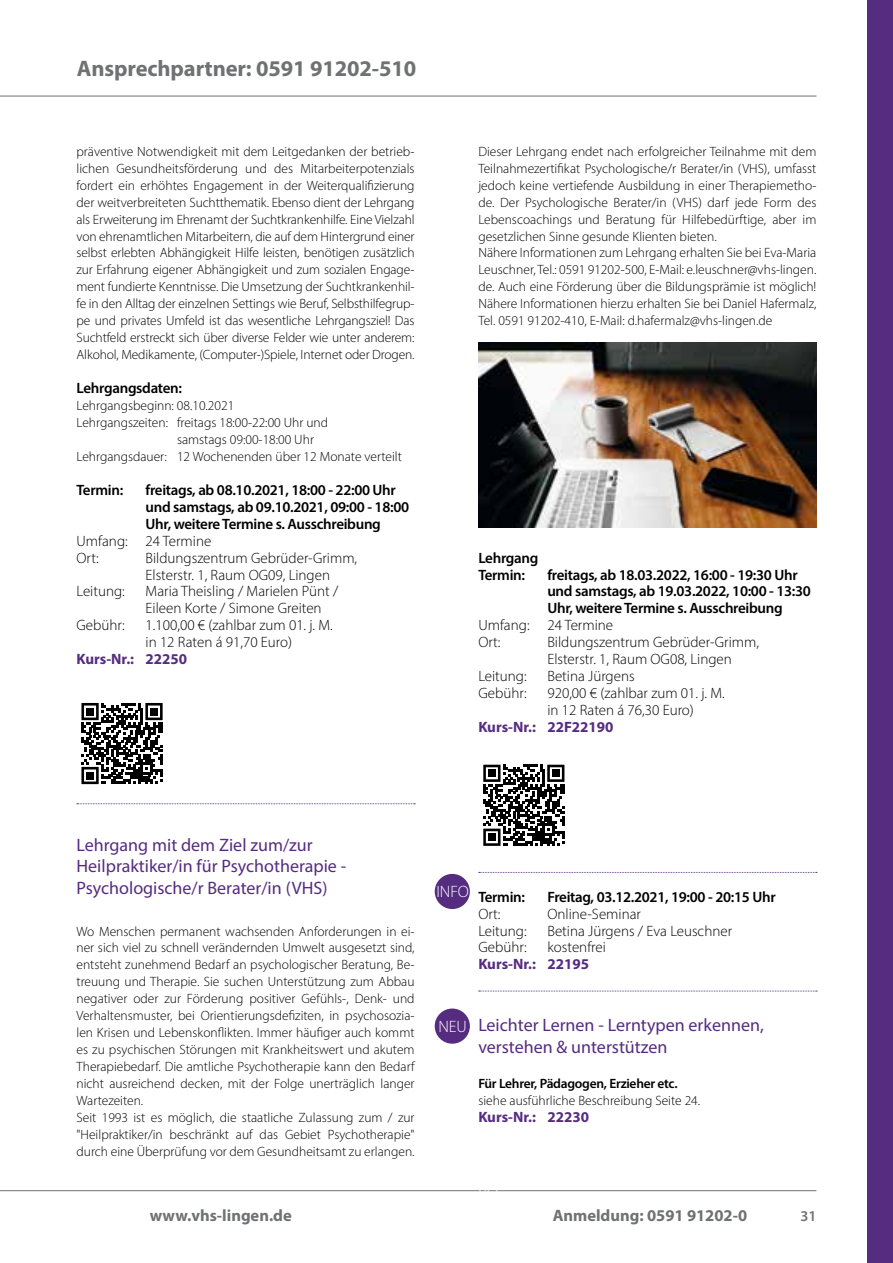
<style>
.page{position:relative;width:893px;height:1263px;background:#fff}
.page>*{position:absolute;margin:0;border:0;box-sizing:border-box;transform-origin:0 0}
.t1{font:700 22.5px "Myriad Pro";letter-spacing:-.005em;color:#707172}
.t2{font:18px/21.6px "Myriad Pro";color:#562c81}
.t3{font:700 16.5px "Myriad Pro";color:#707172}
.t4{font:300 16.5px "Myriad Pro";color:#fff}
.t5{font:300 15px/17px "Myriad Pro";color:#000}
.t6{font:600 15px/17px "Myriad Pro";letter-spacing:-.02em;color:#000}
.t7{font:700 15px "Myriad Pro";color:#562c81}
.t8{font:600 15px "Myriad Pro";color:#707172}
.t9{font:300 13.5px/17px "Myriad Pro";color:#000}
.t10{font:600 13.5px "Myriad Pro";letter-spacing:-.02em;color:#000}
</style>
<div class="page">
<hr style="left:0;top:96px;width:816px;height:1px;background:#707172">
<hr style="left:0;top:1190px;width:816px;height:1px;background:#707172">
<div style="left:867px;top:0;width:26px;height:1263px;background:#562c81"></div>
<svg style="left:77px;top:803px;width:338px;height:1px"></svg>
<svg style="left:81px;top:703px;width:82px;height:81px"></svg>
<div style="left:86px;top:708px;width:8px;height:7px;background:#000"></div>
<div style="left:150px;top:708px;width:8px;height:7px;background:#000"></div>
<div style="left:86px;top:772px;width:8px;height:7px;background:#000"></div>
<svg style="left:479px;top:872px;width:338px;height:1px"></svg>
<svg style="left:479px;top:991px;width:338px;height:1px"></svg>
<img style="left:478px;top:342px;width:338px;height:185px">
<svg style="left:483px;top:765px;width:81px;height:81px"></svg>
<div style="left:488px;top:770px;width:8px;height:7px;background:#000"></div>
<div style="left:552px;top:770px;width:8px;height:7px;background:#000"></div>
<div style="left:488px;top:833px;width:8px;height:8px;background:#000"></div>
<div style="left:435px;top:874px;width:35px;height:35px;background:#562c81;border-radius:50%"></div>
<div style="left:435px;top:1008px;width:35px;height:36px;background:#562c81;border-radius:50%"></div>
<h1 class="t1" style="left:77px;top:54px;width:341px">Ansprechpartner: 0591 91202-510</h1>
<p class="t9" style="left:77px;top:143px;width:340px;text-align:justify">präventive Notwendigkeit mit dem Leitgedanken der betrieb&shy;lichen Gesundheitsförderung und des Mitarbeiterpotenzials fordert ein erhöhtes Engagement in der Weiterqualifizierung der weitverbreiteten Suchtthematik. Ebenso dient der Lehrgang als Erweiterung im Ehrenamt der Suchtkrankenhilfe. Eine Vielzahl von ehrenamtlichen Mitarbeitern, die auf dem Hintergrund einer selbst erlebten Abhängigkeit Hilfe leisten, benötigen zusätzlich zur Erfahrung eigener Abhängigkeit und zum sozialen Engage&shy;ment fundierte Kenntnisse. Die Umsetzung der Suchtkrankenhil&shy;fe in den Alltag der einzelnen Settings wie Beruf, Selbsthilfegrup&shy;pe und privates Umfeld ist das wesentliche Lehrgangsziel! Das Suchtfeld erstreckt sich über diverse Felder wie unter anderem:<br>Alkohol, Medikamente, (Computer-)Spiele, Internet oder Drogen.</p>
<p class="t6" style="left:77px;top:379px;width:107px">Lehrgangsdaten:</p>
<p class="t9" style="left:77px;top:397px;width:159px">Lehrgangsbeginn: 08.10.2021</p>
<p class="t9" style="left:77px;top:414px;width:253px">Lehrgangszeiten: freitags 18:00-22:00 Uhr und</p>
<p class="t9" style="left:177px;top:431px;width:138px">samstags 09:00-18:00 Uhr</p>
<p class="t9" style="left:77px;top:448px;width:327px">Lehrgangsdauer: 12 Wochenenden über 12 Monate verteilt</p>
<p class="t6" style="left:77px;top:481px;width:48px">Termin:</p>
<p class="t6" style="left:146px;top:481px;width:265px">freitags, ab 08.10.2021, 18:00 - 22:00 Uhr und samstags, ab 09.10.2021, 09:00 - 18:00<br>Uhr, weitere Termine s. Ausschreibung</p>
<p class="t5" style="left:77px;top:532px;width:136px">Umfang: 24 Termine<br>Ort:</p>
<p class="t5" style="left:146px;top:549px;width:213px">Bildungszentrum Gebrüder-Grimm,<br>Elsterstr. 1, Raum OG09, Lingen</p>
<p class="t5" style="left:77px;top:583px;width:50px">Leitung:</p>
<p class="t5" style="left:146px;top:583px;width:194px">Maria Theisling / Marielen Pünt /<br>Eileen Korte / Simone Greiten</p>
<p class="t5" style="left:77px;top:617px;width:50px">Gebühr:</p>
<p class="t5" style="left:146px;top:617px;width:189px">1.100,00 € (zahlbar zum 01. j. M. in 12 Raten á 91,70 Euro)</p>
<p class="t7" style="left:77px;top:649px;width:112px">Kurs-Nr.: 22250</p>
<p class="t9" style="left:478px;top:143px;width:340px">Dieser Lehrgang endet nach erfolgreicher Teilnahme mit dem Teilnahmezertifikat Psychologische/r Berater/in (VHS), umfasst jedoch keine vertiefende Ausbildung in einer Therapiemetho&shy;de. Der Psychologische Berater/in (VHS) darf jede Form des Lebenscoachings und Beratung für Hilfebedürftige, aber im gesetzlichen Sinne gesunde Klienten bieten.<br>Nähere Informationen zum Lehrgang erhalten Sie bei Eva-Maria Leuschner, Tel.: 0591 91202-500, E-Mail: e.leuschner@vhs-lingen. de. Auch eine Förderung über die Bildungsprämie ist möglich!<br>Nähere Informationen hierzu erhalten Sie bei Daniel Hafermalz, Tel. 0591 91202-410, E-Mail: d.hafermalz@vhs-lingen.de</p>
<p class="t6" style="left:478px;top:549px;width:62px">Lehrgang<br>Termin:</p>
<p class="t6" style="left:547px;top:566px;width:265px">freitags, ab 18.03.2022, 16:00 - 19:30 Uhr und samstags, ab 19.03.2022, 10:00 - 13:30<br>Uhr, weitere Termine s. Ausschreibung</p>
<p class="t5" style="left:478px;top:617px;width:136px">Umfang: 24 Termine<br>Ort:</p>
<p class="t5" style="left:547px;top:634px;width:213px">Bildungszentrum Gebrüder-Grimm,<br>Elsterstr. 1, Raum OG08, Lingen</p>
<p class="t5" style="left:478px;top:668px;width:50px">Leitung:</p>
<p class="t5" style="left:547px;top:668px;width:89px">Betina Jürgens</p>
<p class="t5" style="left:478px;top:684px;width:50px">Gebühr:</p>
<p class="t5" style="left:547px;top:684px;width:179px">920,00 € (zahlbar zum 01. j. M. in 12 Raten á 76,30 Euro)</p>
<p class="t7" style="left:478px;top:717px;width:137px">Kurs-Nr.: 22F22190</p>
<h2 class="t2" style="left:77px;top:833px;width:271px">Lehrgang mit dem Ziel zum/zur<br>Heilpraktiker/in für Psychotherapie -<br>Psychologische/r Berater/in (VHS)</h2>
<p class="t9" style="left:77px;top:922px;width:340px">Wo Menschen permanent wachsenden Anforderungen in ei&shy;ner sich viel zu schnell verändernden Umwelt ausgesetzt sind, entsteht zunehmend Bedarf an psychologischer Beratung, Be&shy;treuung und Therapie. Sie suchen Unterstützung zum Abbau negativer oder zur Förderung positiver Gefühls-, Denk- und Verhaltensmuster, bei Orientierungsdefiziten, in psychosozia&shy;len Krisen und Lebenskonflikten. Immer häufiger auch kommt es zu psychischen Störungen mit Krankheitswert und akutem Therapiebedarf. Die amtliche Psychotherapie kann den Bedarf nicht ausreichend decken, mit der Folge unerträglich langer Wartezeiten.<br>Seit 1993 ist es möglich, die staatliche Zulassung zum / zur "Heilpraktiker/in beschränkt auf das Gebiet Psychotherapie" durch eine Überprüfung vor dem Gesundheitsamt zu erlangen.</p>
<p class="t4" style="left:436px;top:881px;width:34px">INFO</p>
<p class="t6" style="left:478px;top:888px;width:48px">Termin:</p>
<p class="t6" style="left:547px;top:888px;width:230px">Freitag, 03.12.2021, 19:00 - 20:15 Uhr</p>
<p class="t5" style="left:478px;top:905px;width:24px">Ort:</p>
<p class="t5" style="left:547px;top:905px;width:95px">Online-Seminar</p>
<p class="t5" style="left:478px;top:922px;width:50px">Leitung:</p>
<p class="t5" style="left:547px;top:922px;width:186px">Betina Jürgens / Eva Leuschner</p>
<p class="t5" style="left:478px;top:939px;width:50px">Gebühr:</p>
<p class="t5" style="left:547px;top:939px;width:60px">kostenfrei</p>
<p class="t7" style="left:478px;top:954px;width:112px">Kurs-Nr.: 22195</p>
<p class="t4" style="left:438px;top:1017px;width:30px">NEU</p>
<h2 class="t2" style="left:478px;top:1014px;width:287px">Leichter Lernen - Lerntypen erkennen, verstehen &amp; unterstützen</h2>
<p class="t10" style="left:478px;top:1075px;width:201px">Für Lehrer, Pädagogen, Erzieher etc.</p>
<p class="t9" style="left:478px;top:1092px;width:223px">siehe ausführliche Beschreibung Seite 24.</p>
<p class="t7" style="left:478px;top:1107px;width:112px">Kurs-Nr.: 22230</p>
<p class="t3" style="left:150px;top:1204px;width:144px">www.vhs-lingen.de</p>
<p class="t3" style="left:553px;top:1204px;width:196px">Anmeldung: 0591 91202-0</p>
<p class="t8" style="left:800px;top:1206px;width:18px">31</p>
</div>
